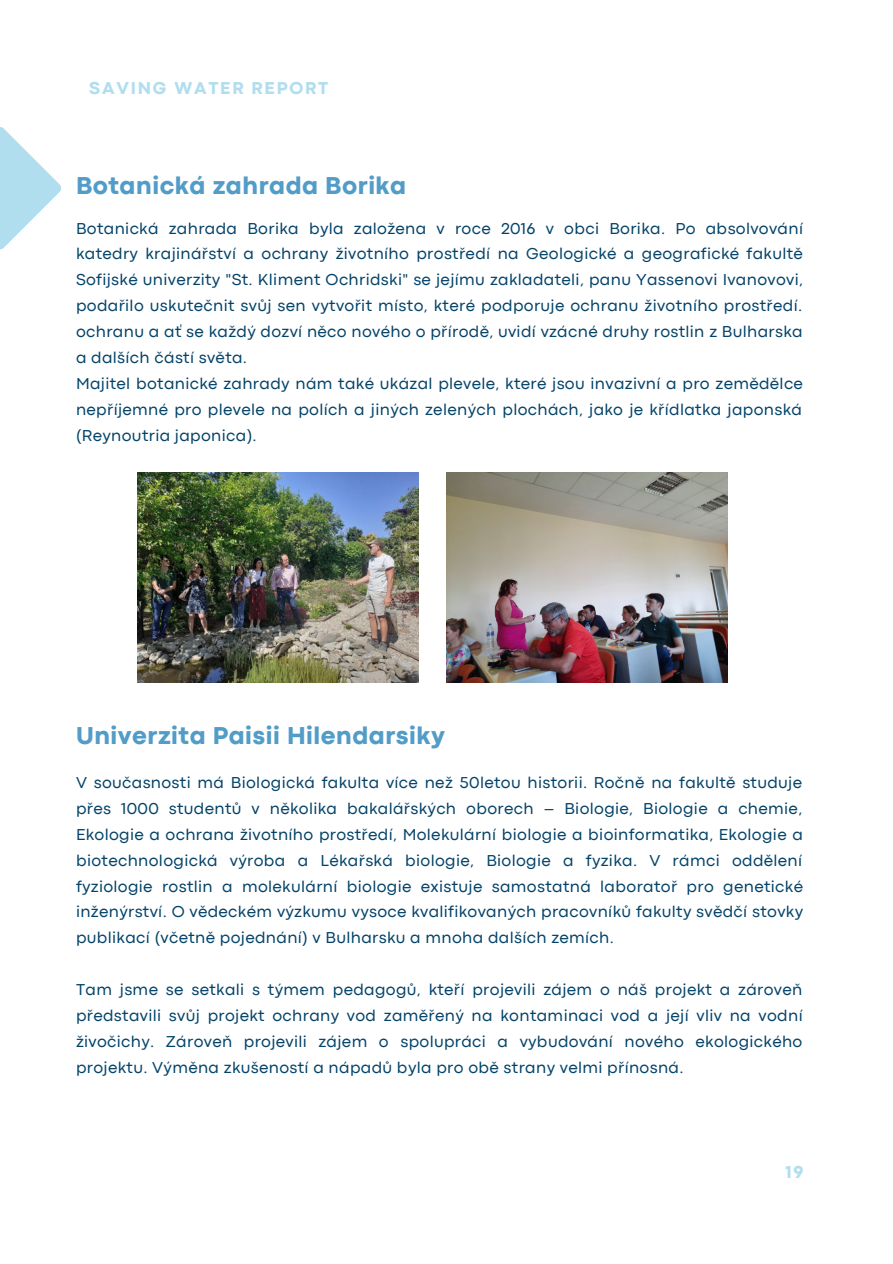
<style>
.page{position:relative;width:893px;height:1264px;background:#fff}
.page>*{position:absolute;margin:0;border:0;box-sizing:border-box;transform-origin:0 0}
.t1{font:800 25.5px "Codec Pro";letter-spacing:.02em;color:#529cc8}
.t2{font:800 18px "Codec Pro";letter-spacing:.1em;color:#b1deef}
.t3{font:16.5px/25.8px "Codec Pro";letter-spacing:.02em;color:#044369;text-align:justify}
</style>
<div class="page">
<svg style="left:0;top:127px;width:61px;height:123px"></svg>
<img style="left:138px;top:472px;width:281px;height:210px">
<img style="left:446px;top:472px;width:281px;height:210px">
<p class="t2" style="left:89px;top:81px;width:240px">SAVING WATER REPORT</p>
<h1 class="t1" style="left:76px;top:177px;width:332px">Botanická zahrada Borika</h1>
<p class="t3" style="left:76px;top:216px;width:728px;text-align:left">Botanická zahrada Borika byla založena v roce 2016 v obci Borika. Po absolvování katedry krajinářství a ochrany životního prostředí na Geologické a geografické fakultě Sofijské univerzity "St. Kliment Ochridski" se jejímu zakladateli, panu Yassenovi Ivanovovi, podařilo uskutečnit svůj sen vytvořit místo, které podporuje ochranu životního prostředí. ochranu a ať se každý dozví něco nového o přírodě, uvidí vzácné druhy rostlin z Bulharska a dalších částí světa.<br>Majitel botanické zahrady nám také ukázal plevele, které jsou invazivní a pro zemědělce nepříjemné pro plevele na polích a jiných zelených plochách, jako je křídlatka japonská (Reynoutria japonica).</p>
<h1 class="t1" style="left:76px;top:726px;width:370px">Univerzita Paisii Hilendarsiky</h1>
<p class="t3" style="left:76px;top:770px;width:728px">V současnosti má Biologická fakulta více než 50letou historii. Ročně na fakultě studuje přes 1000 studentů v několika bakalářských oborech – Biologie, Biologie a chemie, Ekologie a ochrana životního prostředí, Molekulární biologie a bioinformatika, Ekologie a biotechnologická výroba a Lékařská biologie, Biologie a fyzika. V rámci oddělení fyziologie rostlin a molekulární biologie existuje samostatná laboratoř pro genetické inženýrství. O vědeckém výzkumu vysoce kvalifikovaných pracovníků fakulty svědčí stovky publikací (včetně pojednání) v Bulharsku a mnoha dalších zemích.</p>
<p class="t3" style="left:76px;top:977px;width:728px">Tam jsme se setkali s týmem pedagogů, kteří projevili zájem o náš projekt a zároveň představili svůj projekt ochrany vod zaměřený na kontaminaci vod a její vliv na vodní živočichy. Zároveň projevili zájem o spolupráci a vybudování nového ekologického projektu. Výměna zkušeností a nápadů byla pro obě strany velmi přínosná.</p>
<p class="t2" style="left:785px;top:1165px;width:20px">19</p>
</div>
